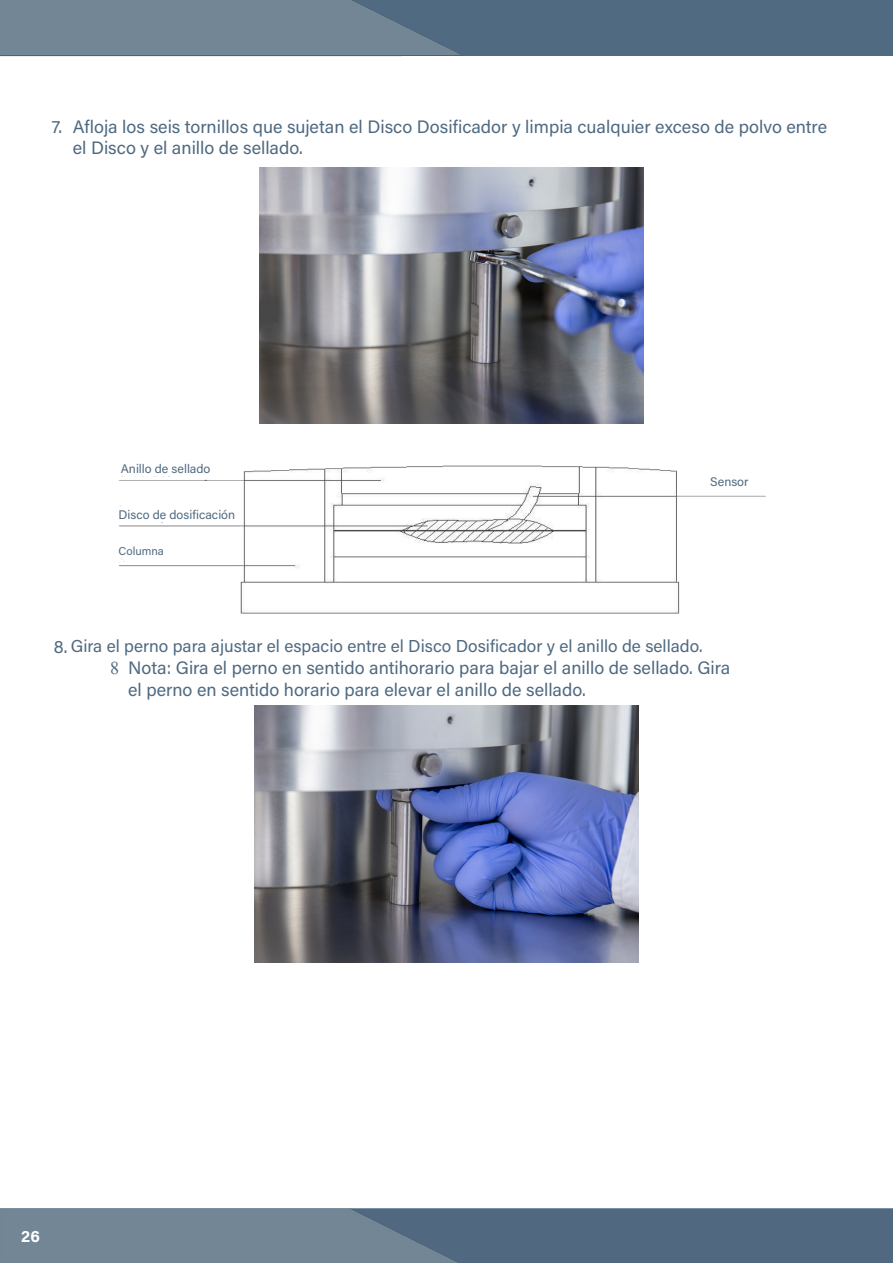
<style>
.page{position:relative;width:893px;height:1263px;background:#fff}
.page>*{position:absolute;margin:0;border:0;box-sizing:border-box;transform-origin:0 0}
.t1{font:18px/21.6px "Acumin Pro";color:#506a81}
.t2{font:17.25px "Acumin Pro";color:#506a81}
.t3{font:700 16.5px "Acumin Pro";color:#fff}
.t4{font:12.45px "Acumin Pro";color:#506a81}
.t5{font:11.4px "Acumin Pro";color:#506a81}
.s1{font-size:18px}
.s2{font-family:"Times New Roman"}
</style>
<div class="page">
<div style="left:463px;top:1208px;width:430px;height:55px;background:#506880"></div>
<img style="left:0;top:1208px;width:463px;height:55px">
<div style="left:0;top:0;width:893px;height:55px;background:#506a81"></div>
<img style="left:0;top:0;width:463px;height:56px">
<img style="left:259px;top:167px;width:384px;height:256px">
<img style="left:118px;top:465px;width:648px;height:149px">
<img style="left:254px;top:706px;width:384px;height:256px">
<p class="t1" style="left:73px;top:115px;width:756px;text-indent:-21px">7. Afloja los seis tornillos que sujetan el Disco Dosificador y limpia cualquier exceso de polvo entre el Disco y el anillo de sellado.</p>
<p class="t4" style="left:121px;top:460px;width:91px">Anillo de sellado</p>
<p class="t4" style="left:119px;top:506px;width:118px">Disco de dosificación</p>
<p class="t5" style="left:119px;top:543px;width:47px">Columna</p>
<p class="t4" style="left:710px;top:473px;width:40px">Sensor</p>
<p class="t2" style="left:54px;top:634px;width:650px"><span class="s1">8.</span> Gira el perno para ajustar el espacio entre el Disco Dosificador y el anillo de sellado.</p>
<p class="t1" style="left:128px;top:656px;width:604px;text-indent:-18px"><span class="s2">8</span> Nota: Gira el perno en sentido antihorario para bajar el anillo de sellado. Gira el perno en sentido horario para elevar el anillo de sellado.</p>
<p class="t3" style="left:21px;top:1224px;width:20px">26</p>
</div>
